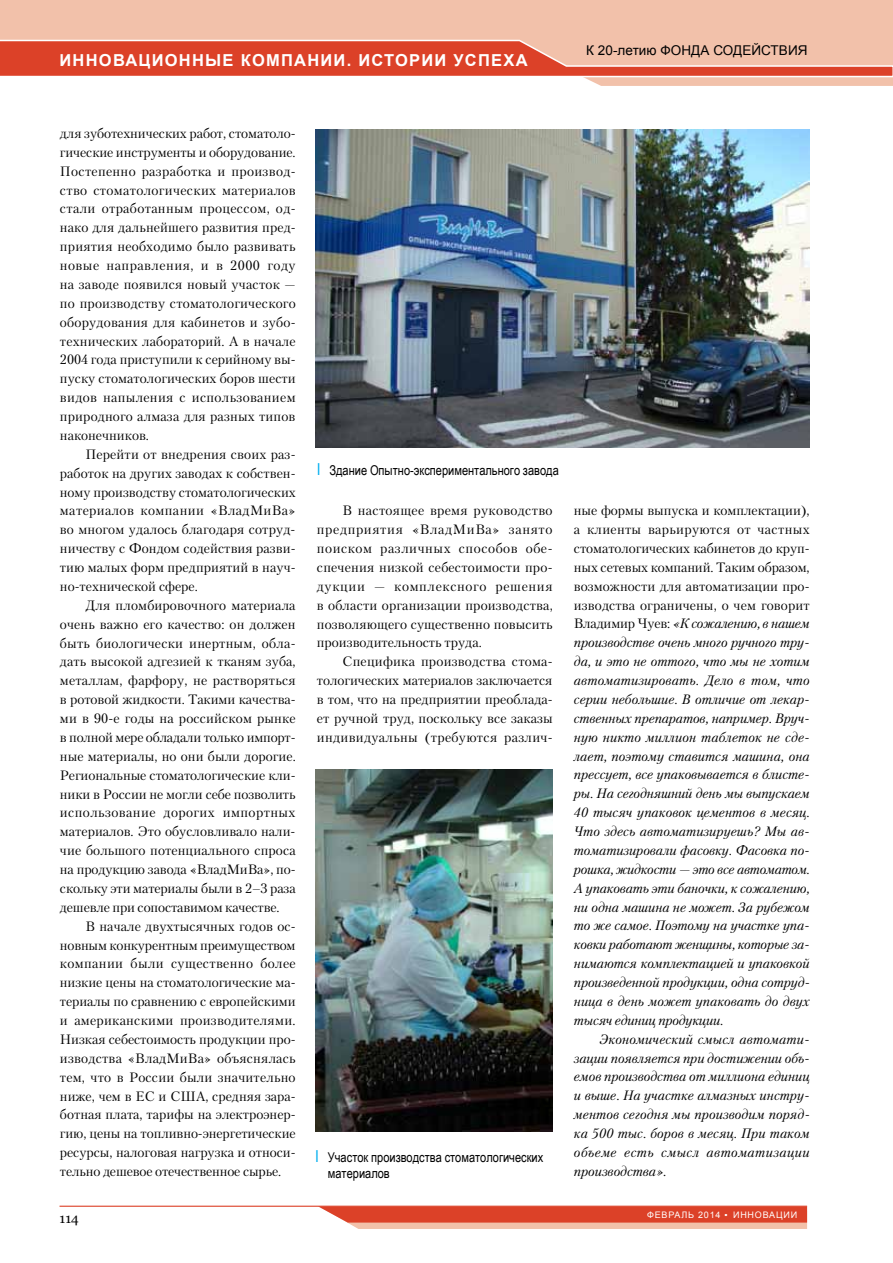
<style>
.page{position:relative;width:893px;height:1263px;background:#fff}
.page>*{position:absolute;margin:0;border:0;box-sizing:border-box;transform-origin:0 0}
.t1{font:700 16.5px "Arial";letter-spacing:.075em;color:#fff}
.t2{font:13.5px/18.9px "Petersburg C";color:#000;text-align:justify}
.t3{font:italic 13.5px/18.9px "Petersburg C";letter-spacing:.005em;color:#000;text-align:justify}
.t4{font:13.5px/16.5px "Arial Narrow";color:#000}
.t5{font:13.5px "Arial";letter-spacing:.005em;color:#000}
.t6{font:13.5px "Georgia";color:#000}
.t7{font:9px "Arial";letter-spacing:.09em;color:#fff}
.s1{font-size:16.5px;color:#00aeef}
.s2{font-style:normal}
</style>
<div class="page">
<svg style="left:319px;top:1207px;width:488px;height:22px;background:#e36b54"></svg>
<hr style="left:60px;top:1206px;width:747px;height:1px;background:#dc4128">
<svg style="left:0;top:0;width:893px;height:86px;background:#f3c8b3"></svg>
<svg style="left:0;top:39px;width:893px;height:39px;background:#e5765f"></svg>
<img style="left:315px;top:129px;width:495px;height:318px">
<img style="left:315px;top:770px;width:238px;height:361px">
<p class="t1" style="left:60px;top:49px;width:235px">Инновационн ые компании</p>
<p class="t1" style="left:347px;top:49px;width:76px">. Истории</p>
<p class="t1" style="left:453px;top:49px;width:13px">усп</p>
<p class="t1" style="left:491px;top:49px;width:35px">еха</p>
<p class="t5" style="left:586px;top:42px;width:223px">К 20-летию Фонда содействия</p>
<p class="t2" style="left:60px;top:124px;width:237px">для зуботехнических работ, стоматоло&shy;гические инструменты и оборудование.<br>Постепенно разработка и производ&shy;ство стоматологических материалов стали отработанным процессом, од&shy;нако для дальнейшего развития пред&shy;приятия необходимо было развивать новые направления, и в 2000 году на заводе появился новый участок — по производству стоматологического оборудования для кабинетов и зубо&shy;технических лабораторий. А в начале 2004 года приступили к серийному вы&shy;пуску стоматологических боров шести видов напыления с использованием природного алмаза для разных типов наконечников.</p>
<p class="t2" style="left:60px;top:444px;width:237px;text-indent:26px">Перейти от внедрения своих раз&shy;работок на других заводах к собствен&shy;ному производству стоматологических материалов компании «ВладМиВа» во многом удалось благодаря сотруд&shy;ничеству с Фондом содействия разви&shy;тию малых форм предприятий в науч&shy;но-технической сфере.</p>
<p class="t2" style="left:60px;top:595px;width:237px;text-indent:26px">Для пломбировочного материала очень важно его качество: он должен быть биологически инертным, обла&shy;дать высокой адгезией к тканям зуба, металлам, фарфору, не растворяться в ротовой жидкости. Такими качества&shy;ми в 90‑е годы на российском рынке в полной мере обладали только импорт&shy;ные материалы, но они были дорогие.<br>Региональные стоматологические кли&shy;ники в России не могли себе позволить использование дорогих импортных материалов. Это обусловливало нали&shy;чие большого потенциального спроса на продукцию завода «ВладМиВа», по&shy;скольку эти материалы были в 2–3 раза дешевле при сопоставимом качестве.</p>
<p class="t2" style="left:60px;top:916px;width:237px;text-indent:26px">В начале двухтысячных годов ос&shy;новным конкурентным преимуществом компании были существенно более низкие цены на стоматологические ма&shy;териалы по сравнению с европейскими и американскими производителями.<br>Низкая себестоимость продукции про&shy;изводства «ВладМиВа» объяснялась тем, что в России были значительно ниже, чем в ЕС и США, средняя зара&shy;ботная плата, тарифы на электроэнер&shy;гию, цены на топливно-энергетические ресурсы, налоговая нагрузка и относи&shy;тельно дешевое отечественное сырье.</p>
<p class="t6" style="left:60px;top:1210px;width:21px">114</p>
<p class="t4" style="left:317px;top:462px;width:244px"><span class="s1">I</span> Здание Опытно-экспериментального завода</p>
<p class="t2" style="left:317px;top:501px;width:237px;text-indent:26px">В настоящее время руководство предприятия «ВладМиВа» занято поиском различных способов обе&shy;спечения низкой себестоимости про&shy;дукции — комплексного решения в области организации производства, позволяющего существенно повысить производительность труда.</p>
<p class="t2" style="left:317px;top:652px;width:237px;text-indent:26px">Специфика производства стома&shy;тологических материалов заключается в том, что на предприятии преоблада&shy;ет ручной труд, поскольку все заказы индивидуальны (требуются различ-</p>
<p class="t4" style="left:328px;top:1148px;width:217px;text-indent:-13px"><span class="s1">I</span> Участок производства стоматологических материалов</p>
<p class="t3" style="left:574px;top:501px;width:237px"><span class="s2">ные формы выпуска и комплектации), а клиенты варьируются от частных стоматологических кабинетов до круп&shy;ных сетевых компаний. Таким образом, возможности для автоматизации про&shy;изводства ограничены, о чем говорит Владимир Чуев:</span> «К сожалению, в нашем производстве очень много ручного тру&shy;да, и это не оттого, что мы не хотим автоматизировать. Дело в том, что серии небольшие. В отличие от лекар&shy;ственных препаратов, например. Вруч&shy;ную никто миллион таблеток не сде&shy;лает, поэтому ставится машина, она прессует, все упаковывается в блисте&shy;ры. На сегодняшний день мы выпускаем 40 тысяч упаковок цементов в месяц.<br>Что здесь автоматизируешь? Мы ав&shy;томатизировали фасовку. Фасовка по&shy;рошка, жидкости — это все автоматом.<br>А упаковать эти баночки, к сожалению, ни одна машина не может. За рубежом то же самое. Поэтому на участке упа&shy;ковки работают женщины, которые за&shy;нимаются комплектацией и упаковкой произведенной продукции, одна сотруд&shy;ница в день может упаковать до двух тысяч единиц продукции.</p>
<p class="t3" style="left:574px;top:1029px;width:237px;text-indent:26px">Экономический смысл автомати&shy;зации появляется при достижении объ&shy;емов производства от миллиона единиц и выше. На участке алмазных инстру&shy;ментов сегодня мы производим поряд&shy;ка 500 тыс. боров в месяц. При таком объеме есть смысл автоматизации производства».</p>
<p class="t7" style="left:647px;top:1209px;width:152px">февраль 2014 ▪ инновации</p>
</div>
